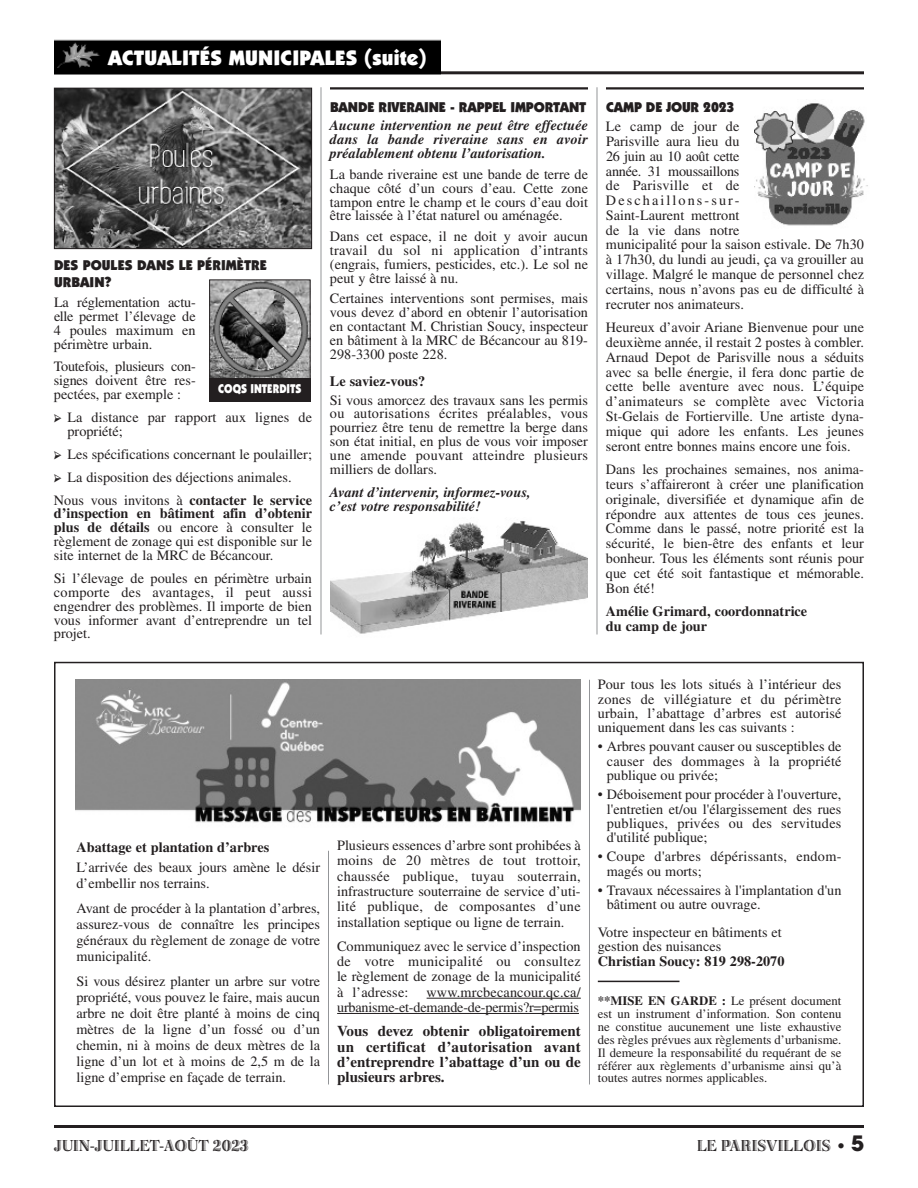
<style>
.page{position:relative;width:918px;height:1188px;background:#fff}
.page>*{position:absolute;margin:0;border:0;box-sizing:border-box;transform-origin:0 0}
.t1{font:900 21px "Itc Kabel";letter-spacing:.005em;color:#fff}
.t2{font:16.5px "Bertie Plain";color:#231f20}
.t3{font:700 15px/15.3px "Times";color:#231f20;text-align:justify}
.t4{font:14.25px/13.8px "Times";color:#231f20;text-align:justify}
.t5{font:italic 700 14.25px/13.8px "Times";color:#231f20;text-align:justify}
.t6{font:700 14.25px/14.7px "Times";color:#231f20}
.t7{font:900 14.25px/17.2px "Itc Kabel";letter-spacing:-.01em;color:#231f20}
.t8{font:14.25px/14.4px "Times";letter-spacing:.02em;color:#231f20}
.t9{font:12.75px/12.9px "Times";color:#231f20;text-align:justify}
.t10{font:900 12.75px "Itc Kabel";color:#fff;scale:.85 1}
.s1{font-family:"Minion Pro";font-weight:700;font-stretch:condensed}
.s2{font-weight:700}
.s3{font-family:"Frutiger";font-weight:900;font-style:italic;font-size:15px}
.s4{font-family:"Avant Garde";font-weight:700;font-size:21px}
</style>
<div class="page">
<img style="left:330px;top:521px;width:258px;height:113px">
<hr style="left:330px;top:87px;width:258px;height:3px;background:#231f20">
<hr style="left:606px;top:87px;width:258px;height:3px;background:#231f20">
<hr style="left:54px;top:1125px;width:810px;height:3px;background:#231f20">
<hr style="left:54px;top:71px;width:810px;height:3px;background:#231f20">
<img style="left:54px;top:39px;width:386px;height:36px">
<hr style="left:597px;top:87px;width:1px;height:547px;background:#939598">
<hr style="left:321px;top:87px;width:1px;height:547px;background:#939598">
<div style="left:54px;top:662px;width:810px;height:445px;border:2px solid #231f20"></div>
<hr style="left:427px;top:998px;width:154px;height:1px;background:#231f20">
<hr style="left:337px;top:1013px;width:242px;height:1px;background:#231f20">
<hr style="left:598px;top:981px;width:81px;height:1px;background:#231f20">
<hr style="left:328px;top:851px;width:1px;height:233px;background:#939598">
<hr style="left:589px;top:680px;width:1px;height:404px;background:#939598">
<img style="left:75px;top:680px;width:505px;height:143px">
<img style="left:56px;top:90px;width:254px;height:157px">
<div style="left:54px;top:88px;width:258px;height:161px;border:1px solid #231f20"></div>
<img style="left:211px;top:281px;width:97px;height:96px">
<div style="left:209px;top:279px;width:101px;height:100px;border:1px solid #231f20"></div>
<div style="left:209px;top:378px;width:102px;height:23px;background:#231f20"></div>
<img style="left:754px;top:103px;width:114px;height:123px">
<h1 class="t1" style="left:108px;top:50px;width:320px">ACTUALITÉS MUNICIPALES (suite)</h1>
<p class="t7" style="left:54px;top:258px;width:214px">DES POULES DANS LE PÉRIMÈTRE<br>URBAIN?</p>
<p class="t4" style="left:54px;top:297px;width:143px">La réglementation actu&shy;elle permet l’élevage de 4 poules maximum en périmètre urbain.</p>
<p class="t4" style="left:54px;top:361px;width:143px">Toutefois, plusieurs con&shy;signes doivent être res&shy;pectées, par exemple :</p>
<p class="t4" style="left:67px;top:412px;width:246px;text-indent:-14px"><span class="s1">➢</span> La distance par rapport aux lignes de propriété;</p>
<p class="t4" style="left:54px;top:449px;width:260px"><span class="s1">➢</span> Les spécifications concernant le poulailler;</p>
<p class="t4" style="left:54px;top:467px;width:260px;line-height:22.8px"><span class="s1">➢</span> La disposition des déjections animales.<br>Nous vous invitons à <span class="s2">contacter le service</span></p>
<p class="t4" style="left:54px;top:508px;width:260px"><span class="s2">d’inspection en bâtiment afin d’obtenir plus de détails</span> ou encore à consulter le règlement de zonage qui est disponible sur le site internet de la MRC de Bécancour.</p>
<p class="t4" style="left:54px;top:573px;width:260px">Si l’élevage de poules en périmètre urbain comporte des avantages, il peut aussi engendrer des problèmes. Il importe de bien vous informer avant d’entreprendre un tel projet.</p>
<p class="t10" style="left:218px;top:384px;width:100px">COQS INTERDITS</p>
<p class="t7" style="left:330px;top:100px;width:258px">BANDE RIVERAINE - RAPPEL IMPORTANT</p>
<p class="t5" style="left:330px;top:120px;width:260px">Aucune intervention ne peut être effectuée dans la bande riveraine sans en avoir préalablement obtenu l’autorisation.</p>
<p class="t4" style="left:330px;top:169px;width:260px">La bande riveraine est une bande de terre de chaque côté d’un cours d’eau. Cette zone tampon entre le champ et le cours d’eau doit être laissée à l’état naturel ou aménagée.</p>
<p class="t4" style="left:330px;top:231px;width:260px">Dans cet espace, il ne doit y avoir aucun travail du sol ni application d’intrants (engrais, fumiers, pesticides, etc.). Le sol ne peut y être laissé à nu.</p>
<p class="t4" style="left:330px;top:293px;width:260px">Certaines interventions sont permises, mais vous devez d’abord en obtenir l’autorisation en contactant M. Christian Soucy, inspecteur en bâtiment à la MRC de Bécancour au 819- 298-3300 poste 228.</p>
<p class="t6" style="left:330px;top:375px;width:97px">Le saviez-vous?</p>
<p class="t4" style="left:330px;top:394px;width:260px">Si vous amorcez des travaux sans les permis ou autorisations écrites préalables, vous pourriez être tenu de remettre la berge dans son état initial, en plus de vous voir imposer une amende pouvant atteindre plusieurs milliers de dollars.</p>
<p class="t5" style="left:330px;top:486px;width:202px">Avant d’intervenir, informez-vous, c’est votre responsabilité!</p>
<p class="t7" style="left:606px;top:100px;width:130px">CAMP DE JOUR 2023</p>
<p class="t4" style="left:606px;top:121px;width:260px;line-height:14.9px;text-align:left">Le camp de jour de<br>Parisville aura lieu du<br>26 juin au 10 août cette<br>année. 31 moussaillons<br>de Parisville et de<br>Deschaillons-sur-<br>Saint-Laurent mettront<br>de la vie dans notre<br>municipalité pour la saison estivale. De 7h30 à 17h30, du lundi au jeudi, ça va grouiller au village. Malgré le manque de personnel chez certains, nous n’avons pas eu de difficulté à recruter nos animateurs.</p>
<p class="t4" style="left:606px;top:322px;width:260px;line-height:14.9px">Heureux d’avoir Ariane Bienvenue pour une deuxième année, il restait 2 postes à combler.<br>Arnaud Depot de Parisville nous a séduits avec sa belle énergie, il fera donc partie de cette belle aventure avec nous. L’équipe d’animateurs se complète avec Victoria St-Gelais de Fortierville. Une artiste dyna&shy;mique qui adore les enfants. Les jeunes seront entre bonnes mains encore une fois.</p>
<p class="t4" style="left:606px;top:464px;width:260px;line-height:14.7px">Dans les prochaines semaines, nos anima&shy;teurs s’affaireront à créer une planification originale, diversifiée et dynamique afin de répondre aux attentes de tous ces jeunes.<br>Comme dans le passé, notre priorité est la sécurité, le bien-être des enfants et leur bonheur. Tous les éléments sont réunis pour que cet été soit fantastique et mémorable.<br>Bon été!</p>
<p class="t6" style="left:606px;top:606px;width:203px">Amélie Grimard, coordonnatrice du camp de jour</p>
<p class="t6" style="left:76px;top:841px;width:194px">Abattage et plantation d’arbres</p>
<p class="t4" style="left:76px;top:861px;width:245px;line-height:15.9px">L’arrivée des beaux jours amène le désir d’embellir nos terrains.</p>
<p class="t4" style="left:76px;top:902px;width:245px;line-height:15.9px">Avant de procéder à la plantation d’arbres, assurez-vous de connaître les principes généraux du règlement de zonage de votre municipalité.</p>
<p class="t4" style="left:76px;top:975px;width:245px;line-height:15.9px">Si vous désirez planter un arbre sur votre propriété, vous pouvez le faire, mais aucun arbre ne doit être planté à moins de cinq mètres de la ligne d’un fossé ou d’un chemin, ni à moins de deux mètres de la ligne d’un lot et à moins de 2,5 m de la ligne d’emprise en façade de terrain.</p>
<p class="t4" style="left:337px;top:839px;width:245px;line-height:15.3px">Plusieurs essences d’arbre sont prohibées à moins de 20 mètres de tout trottoir, chaussée publique, tuyau souterrain, infrastructure souterraine de service d’uti&shy;lité publique, de composantes d’une installation septique ou ligne de terrain.</p>
<p class="t4" style="left:337px;top:940px;width:245px;line-height:15.3px">Communiquez avec le service d’inspection de votre municipalité ou consultez le règlement de zonage de la municipalité à l’adresse:</p>
<p class="t4" style="left:337px;top:986px;width:245px;line-height:15.3px;text-align:right">www.mrcbecancour.qc.ca/ urbanisme-et-demande-de-permis?r=permis</p>
<p class="t3" style="left:337px;top:1025px;width:245px">Vous devez obtenir obligatoirement un certificat d’autorisation avant d’entreprendre l’abattage d’un ou de plusieurs arbres.</p>
<p class="t4" style="left:598px;top:679px;width:245px;line-height:14.4px">Pour tous les lots situés à l’intérieur des zones de villégiature et du périmètre urbain, l’abattage d’arbres est autorisé uniquement dans les cas suivants :</p>
<p class="t4" style="left:607px;top:741px;width:236px;line-height:14.4px;text-indent:-9px">• Arbres pouvant causer ou susceptibles de causer des dommages à la propriété publique ou privée;</p>
<p class="t4" style="left:607px;top:789px;width:236px;line-height:14.4px;text-indent:-9px">• Déboisement pour procéder à l'ouverture, l'entretien et/ou l'élargissement des rues publiques, privées ou des servitudes d'utilité publique;</p>
<p class="t8" style="left:607px;top:851px;width:236px;text-indent:-9px">• Coupe d'arbres dépérissants, endom&shy;magés ou morts;</p>
<p class="t4" style="left:607px;top:884px;width:236px;line-height:14.4px;text-indent:-9px">• Travaux nécessaires à l'implantation d'un bâtiment ou autre ouvrage.</p>
<p class="t4" style="left:598px;top:926px;width:185px;line-height:14.4px">Votre inspecteur en bâtiments et gestion des nuisances</p>
<p class="t6" style="left:598px;top:955px;width:188px">Christian Soucy: 819 298-2070</p>
<p class="t9" style="left:598px;top:996px;width:245px"><span class="s2">**MISE EN GARDE :</span> Le présent document est un instrument d’information. Son contenu ne constitue aucunement une liste exhaustive des règles prévues aux règlements d’urbanisme.<br>Il demeure la responsabilité du requérant de se référer aux règlements d’urbanisme ainsi qu’à toutes autres normes applicables.</p>
<p class="t2" style="left:54px;top:1140px;width:196px">JUIN-JUILLET-AOÛT 2023</p>
<p class="t2" style="left:697px;top:1140px;width:168px">LE PARISVILLOIS <span class="s3">•</span> <span class="s4">5</span></p>
</div>
